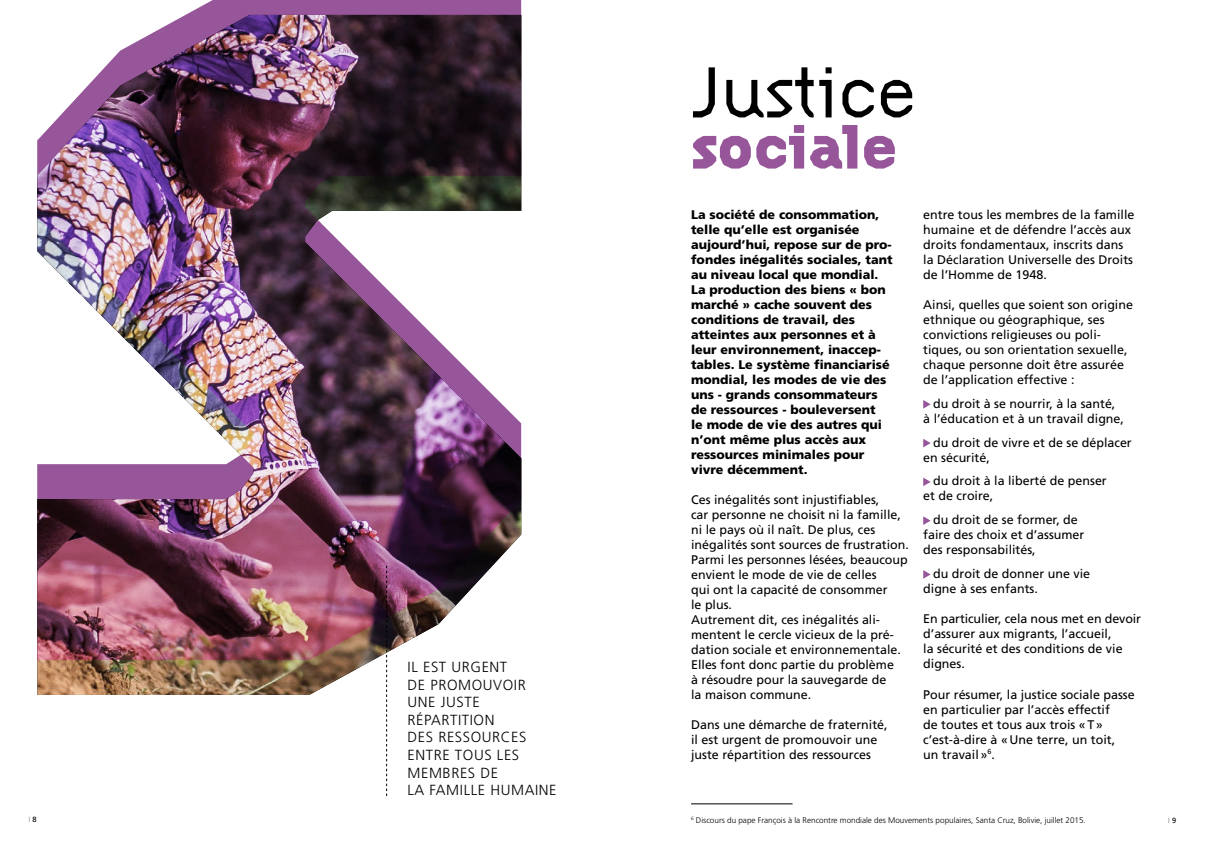
<style>
.page{position:relative;width:1205px;height:851px;background:#fff}
.page>*{position:absolute;margin:0;border:0;box-sizing:border-box;transform-origin:0 0}
.t1{font:300 75px "Citizen CCFD";color:#000}
.t2{font:800 65.25px "Citizen CCFD";color:#975699}
.t3{font:300 14.62px/17.5px "Frutiger";letter-spacing:.04em;color:#000}
.t4{font:12.5px/15px "Frutiger";color:#000}
.t5{font:900 12.5px/15px "Frutiger";color:#000}
.t6{font:300 8.12px "Frutiger";color:#000}
.t7{font:7.5px "Frutiger";color:#9d9d9c}
.s1{color:#000}
</style>
<div class="page">
<svg style="left:923px;top:400px;width:7px;height:8px"></svg>
<svg style="left:923px;top:439px;width:7px;height:8px"></svg>
<svg style="left:923px;top:477px;width:7px;height:9px"></svg>
<svg style="left:923px;top:516px;width:7px;height:9px"></svg>
<svg style="left:923px;top:570px;width:7px;height:8px"></svg>
<hr style="left:691px;top:803px;width:101px;height:1px;background:#000">
<svg style="left:185px;top:0;width:336px;height:15px;fill:#975699"></svg>
<img style="left:37px;top:15px;width:484px;height:679px">
<svg style="left:386px;top:565px;width:1px;height:230px"></svg>
<p class="t7" style="left:28px;top:815px;width:10px">I <span class="s1">8</span></p>
<p class="t3" style="left:407px;top:658px;width:150px">IL EST URGENT<br>DE PROMOUVOIR<br>UNE JUSTE<br>RÉPARTITION<br>DES RESSOURCES<br>ENTRE TOUS LES<br>MEMBRES DE<br>LA FAMILLE HUMAINE</p>
<h1 class="t1" style="left:691px;top:51px;width:227px">Justice</h1>
<h2 class="t2" style="left:691px;top:105px;width:208px">sociale</h2>
<p class="t5" style="left:691px;top:207px;width:203px">La société de consommation, telle qu’elle est organisée aujourd’hui, repose sur de pro&shy;fondes inégalités sociales, tant au niveau local que mondial.<br>La production des biens « bon marché » cache souvent des conditions de travail, des atteintes aux personnes et à leur environnement, inaccep&shy;tables. Le système financiarisé mondial, les modes de vie des uns - grands consommateurs de ressources - bouleversent<br>le mode de vie des autres qui n’ont même plus accès aux ressources minimales pour vivre décemment.</p>
<p class="t4" style="left:691px;top:492px;width:219px">Ces inégalités sont injustifiables,<br>car personne ne choisit ni la famille, ni le pays où il naît. De plus, ces inégalités sont sources de frustration.<br>Parmi les personnes lésées, beaucoup envient le mode de vie de celles<br>qui ont la capacité de consommer<br>le plus.<br>Autrement dit, ces inégalités ali&shy;mentent le cercle vicieux de la pré&shy;dation sociale et environnementale.<br>Elles font donc partie du problème<br>à résoudre pour la sauvegarde de<br>la maison commune.</p>
<p class="t4" style="left:691px;top:717px;width:198px">Dans une démarche de fraternité, il est urgent de promouvoir une juste répartition des ressources</p>
<p class="t4" style="left:923px;top:207px;width:213px">entre tous les membres de la famille humaine et de défendre l’accès aux droits fondamentaux, inscrits dans la Déclaration Universelle des Droits de l’Homme de 1948.</p>
<p class="t4" style="left:923px;top:297px;width:211px">Ainsi, quelles que soient son origine ethnique ou géographique, ses convictions religieuses ou poli&shy;tiques, ou son orientation sexuelle, chaque personne doit être assurée de l’application effective :</p>
<p class="t4" style="left:923px;top:396px;width:202px;text-align:center">du droit à se nourrir, à la santé,<br>à l’éducation et à un travail digne,</p>
<p class="t4" style="left:923px;top:434px;width:210px;text-indent:10px">du droit de vivre et de se déplacer en sécurité,</p>
<p class="t4" style="left:923px;top:473px;width:185px;text-indent:10px">du droit à la liberté de penser et de croire,</p>
<p class="t4" style="left:923px;top:512px;width:163px;text-indent:10px">du droit de se former, de faire des choix et d’assumer des responsabilités,</p>
<p class="t4" style="left:923px;top:566px;width:168px;text-indent:10px">du droit de donner une vie digne à ses enfants.</p>
<p class="t4" style="left:923px;top:611px;width:219px">En particulier, cela nous met en devoir d’assurer aux migrants, l’accueil,<br>la sécurité et des conditions de vie dignes.</p>
<p class="t4" style="left:923px;top:687px;width:213px">Pour résumer, la justice sociale passe en particulier par l’accès effectif<br>de toutes et tous aux trois «T» c’est-à-dire à «Une terre, un toit,<br>un travail»<sup>6</sup>.</p>
<p class="t6" style="left:691px;top:815px;width:396px"><sup>6</sup> Discours du pape François à la Rencontre mondiale des Mouvements populaires, Santa Cruz, Bolivie, juillet 2015.</p>
<p class="t7" style="left:1168px;top:815px;width:10px">I <span class="s1">9</span></p>
</div>
